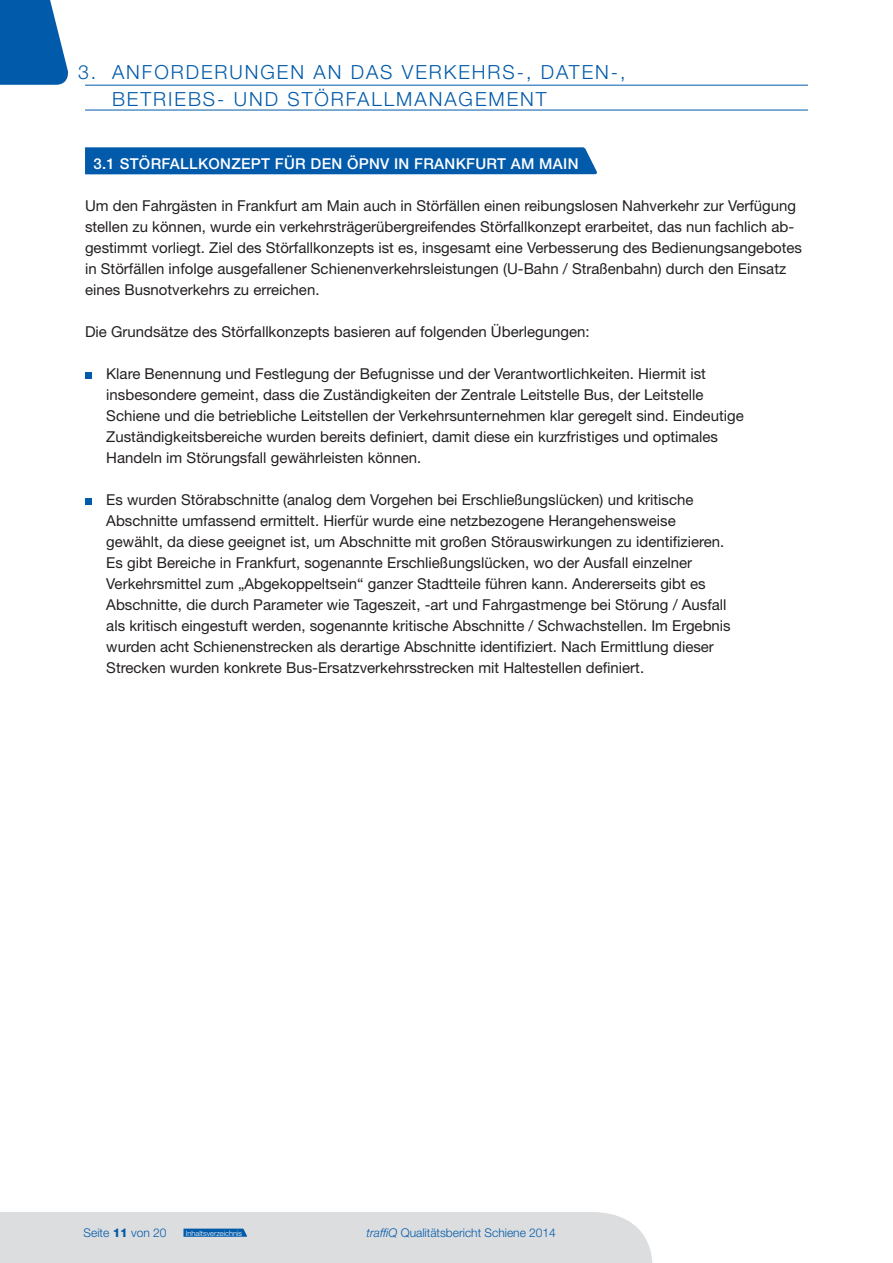
<style>
.page{position:relative;width:893px;height:1263px;background:#fff}
.page>*{position:absolute;margin:0;border:0;box-sizing:border-box;transform-origin:0 0}
.t1{font:300 19.5px/27px "Helvetica Neue";letter-spacing:.1em;color:#015aaa}
.t2{font:15px/21px "Helvetica Neue";color:#231f20}
.t3{font:500 15px "Helvetica Neue";letter-spacing:.02em;color:#fff}
.t4{font:300 12px "Helvetica Neue";color:#015aaa}
.t5{font:300 7.5px "Helvetica Neue";color:#fff}
.s1{font-weight:800}
.s2{font-style:italic}
</style>
<div class="page">
<hr style="left:85px;top:85px;width:723px;height:1px;background:#015aaa">
<hr style="left:85px;top:110px;width:723px;height:1px;background:#015aaa">
<svg style="left:0;top:0;width:68px;height:85px;background:#1e6db4"></svg>
<div style="left:85px;top:147px;width:512px;height:27px;background:#015aaa"></div>
<div style="left:85px;top:372px;width:6px;height:7px;background:#015aaa"></div>
<div style="left:85px;top:498px;width:6px;height:7px;background:#015aaa"></div>
<div style="left:0;top:1212px;width:653px;height:51px;background:#dcdddf"></div>
<h1 class="t1" style="left:112px;top:58px;width:515px;text-indent:-34px">3. ANFORDERUNGEN AN DAS VERKEHRS-, DATEN-,<br>BETRIEBS- UND STÖRFALLMANAGEMENT</h1>
<p class="t3" style="left:94px;top:154px;width:486px">3.1 STÖRFALLKONZEPT FÜR DEN ÖPNV IN FRANKFURT AM MAIN</p>
<p class="t2" style="left:85px;top:195px;width:719px">Um den Fahrgästen in Frankfurt am Main auch in Störfällen einen reibungslosen Nahverkehr zur Verfügung stellen zu können, wurde ein verkehrsträgerübergreifendes Störfallkonzept erarbeitet, das nun fachlich ab&shy;gestimmt vorliegt. Ziel des Störfallkonzepts ist es, insgesamt eine Verbesserung des Bedienungsangebotes in Störfällen infolge ausgefallener Schienenverkehrsleistungen (U-Bahn / Straßenbahn) durch den Einsatz eines Busnotverkehrs zu erreichen.</p>
<p class="t2" style="left:85px;top:321px;width:506px">Die Grundsätze des Störfallkonzepts basieren auf folgenden Überlegungen:</p>
<p class="t2" style="left:106px;top:363px;width:639px">Klare Benennung und Festlegung der Befugnisse und der Verantwortlichkeiten. Hiermit ist insbesondere gemeint, dass die Zuständigkeiten der Zentrale Leitstelle Bus, der Leitstelle Schiene und die betriebliche Leitstellen der Verkehrsunternehmen klar geregelt sind. Eindeutige Zuständigkeitsbereiche wurden bereits definiert, damit diese ein kurzfristiges und optimales Handeln im Störungsfall gewährleisten können.</p>
<p class="t2" style="left:106px;top:489px;width:626px">Es wurden Störabschnitte (analog dem Vorgehen bei Erschließungslücken) und kritische Abschnitte umfassend ermittelt. Hierfür wurde eine netzbezogene Herangehensweise gewählt, da diese geeignet ist, um Abschnitte mit großen Störauswirkungen zu identifizieren.<br>Es gibt Bereiche in Frankfurt, sogenannte Erschließungslücken, wo der Ausfall einzelner Verkehrsmittel zum „Abgekoppeltsein“ ganzer Stadtteile führen kann. Andererseits gibt es Abschnitte, die durch Parameter wie Tageszeit, -art und Fahrgastmenge bei Störung / Ausfall als kritisch eingestuft werden, sogenannte kritische Abschnitte / Schwachstellen. Im Ergebnis wurden acht Schienenstrecken als derartige Abschnitte identifiziert. Nach Ermittlung dieser Strecken wurden konkrete Bus-Ersatzverkehrsstrecken mit Haltestellen definiert.</p>
<p class="t4" style="left:84px;top:1225px;width:84px">Seite <span class="s1">11</span> von 20</p>
<p class="t5" style="left:186px;top:1228px;width:58px">Inhaltsverzeichnis</p>
<p class="t4" style="left:367px;top:1225px;width:191px"><span class="s2">traffiQ</span> Qualitätsbericht Schiene 2014</p>
</div>
